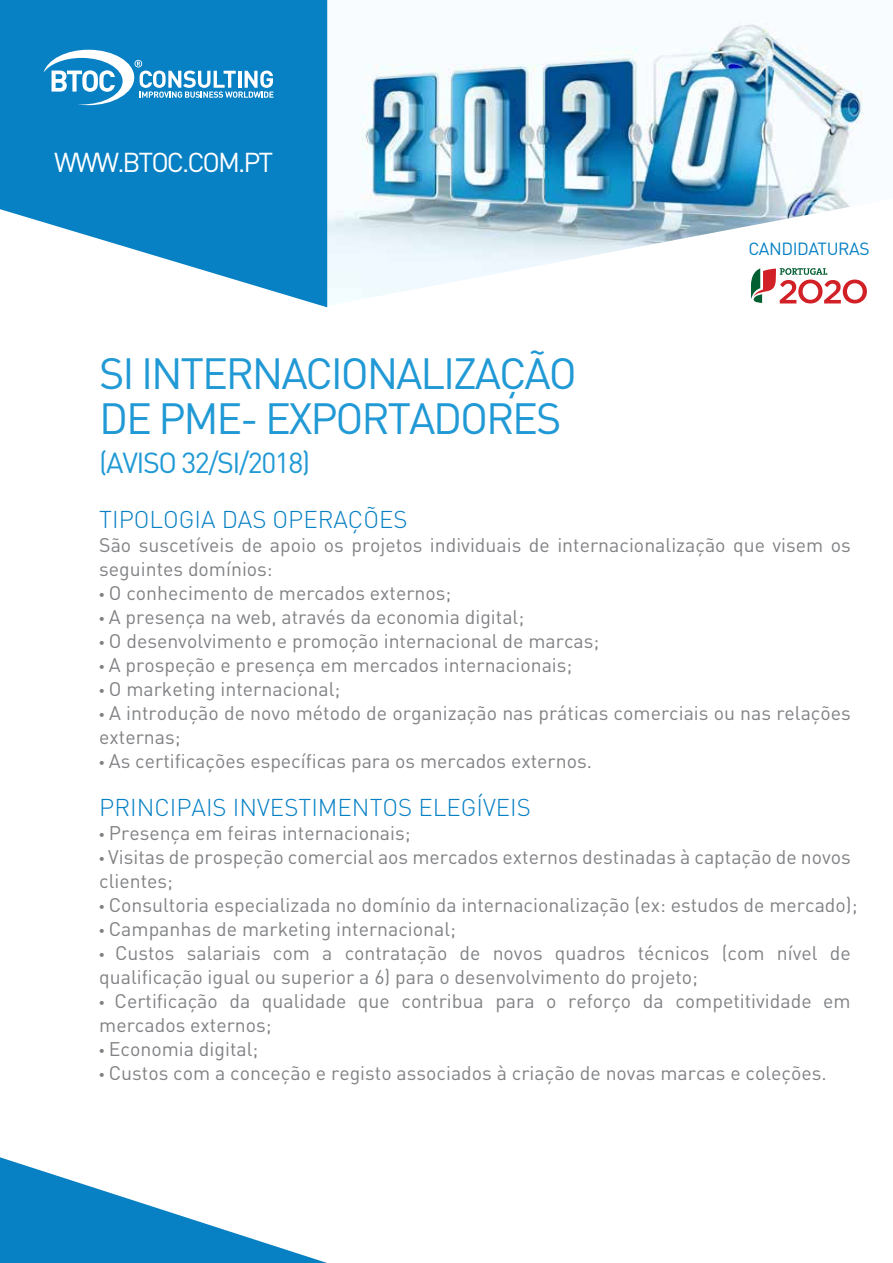
<style>
.page{position:relative;width:893px;height:1263px;background:#fff}
.page>*{position:absolute;margin:0;border:0;box-sizing:border-box;transform-origin:0 0}
.t1{font:43.2px/45px "DIN Pro";letter-spacing:-.05em;color:#2099d5}
.t2{font:28.65px "DIN Pro";letter-spacing:-.05em;color:#2099d5}
.t3{font:27px "DIN Pro";letter-spacing:-.075em;color:#fff}
.t4{font:300 24px "DIN Pro";color:#0780c4}
.t5{font:19.5px/24px "DIN Pro";color:#808285}
.t6{font:17.4px "DIN Pro";letter-spacing:-.025em;color:#0780c4}
.s1{font-family:"Myriad Pro"}
</style>
<div class="page">
<img style="left:327px;top:0;width:536px;height:306px">
<svg style="left:0;top:0;width:327px;height:307px;fill:#0780c4"></svg>
<svg style="left:44px;top:50px;width:229px;height:55px"></svg>
<svg style="left:751px;top:268px;width:116px;height:35px"></svg>
<svg style="left:0;top:1157px;width:327px;height:106px"></svg>
<h3 class="t3" style="left:54px;top:144px;width:220px">WWW.BTOC.COM.PT</h3>
<h1 class="t1" style="left:99px;top:349px;width:479px">SI INTERNACIONALIZAÇÃO<br>DE PME- EXPORTADORES</h1>
<h2 class="t2" style="left:99px;top:443px;width:213px">(AVISO 32/SI/2018)</h2>
<p class="t6" style="left:748px;top:237px;width:123px">CANDIDATURAS</p>
<p class="t4" style="left:99px;top:503px;width:310px">TIPOLOGIA DAS OPERAÇÕES</p>
<p class="t5" style="left:99px;top:532px;width:753px">São suscetíveis de apoio os projetos individuais de internacionalização que visem os seguintes domínios:</p>
<p class="t5" style="left:99px;top:580px;width:354px"><span class="s1">•</span> O conhecimento de mercados externos;</p>
<p class="t5" style="left:99px;top:604px;width:426px"><span class="s1">•</span> A presença na web, através da economia digital;</p>
<p class="t5" style="left:99px;top:628px;width:502px"><span class="s1">•</span> O desenvolvimento e promoção internacional de marcas;</p>
<p class="t5" style="left:99px;top:652px;width:475px"><span class="s1">•</span> A prospeção e presença em mercados internacionais;</p>
<p class="t5" style="left:99px;top:676px;width:243px"><span class="s1">•</span> O marketing internacional;</p>
<p class="t5" style="left:99px;top:700px;width:753px"><span class="s1">•</span> A introdução de novo método de organização nas práticas comerciais ou nas relações externas;</p>
<p class="t5" style="left:99px;top:748px;width:494px"><span class="s1">•</span> As certificações específicas para os mercados externos.</p>
<p class="t4" style="left:99px;top:791px;width:433px">PRINCIPAIS INVESTIMENTOS ELEGÍVEIS</p>
<p class="t5" style="left:99px;top:820px;width:313px"><span class="s1">•</span> Presença em feiras internacionais;</p>
<p class="t5" style="left:99px;top:844px;width:753px"><span class="s1">•</span> Visitas de prospeção comercial aos mercados externos destinadas à captação de novos clientes;</p>
<p class="t5" style="left:99px;top:892px;width:760px"><span class="s1">•</span> Consultoria especializada no domínio da internacionalização (ex: estudos de mercado);</p>
<p class="t5" style="left:99px;top:916px;width:358px"><span class="s1">•</span> Campanhas de marketing internacional;</p>
<p class="t5" style="left:99px;top:940px;width:753px"><span class="s1">•</span> Custos salariais com a contratação de novos quadros técnicos (com nível de qualificação igual ou superior a 6) para o desenvolvimento do projeto;</p>
<p class="t5" style="left:99px;top:988px;width:753px"><span class="s1">•</span> Certificação da qualidade que contribua para o reforço da competitividade em mercados externos;</p>
<p class="t5" style="left:99px;top:1036px;width:161px"><span class="s1">•</span> Economia digital;</p>
<p class="t5" style="left:99px;top:1060px;width:729px"><span class="s1">•</span> Custos com a conceção e registo associados à criação de novas marcas e coleções.</p>
</div>
